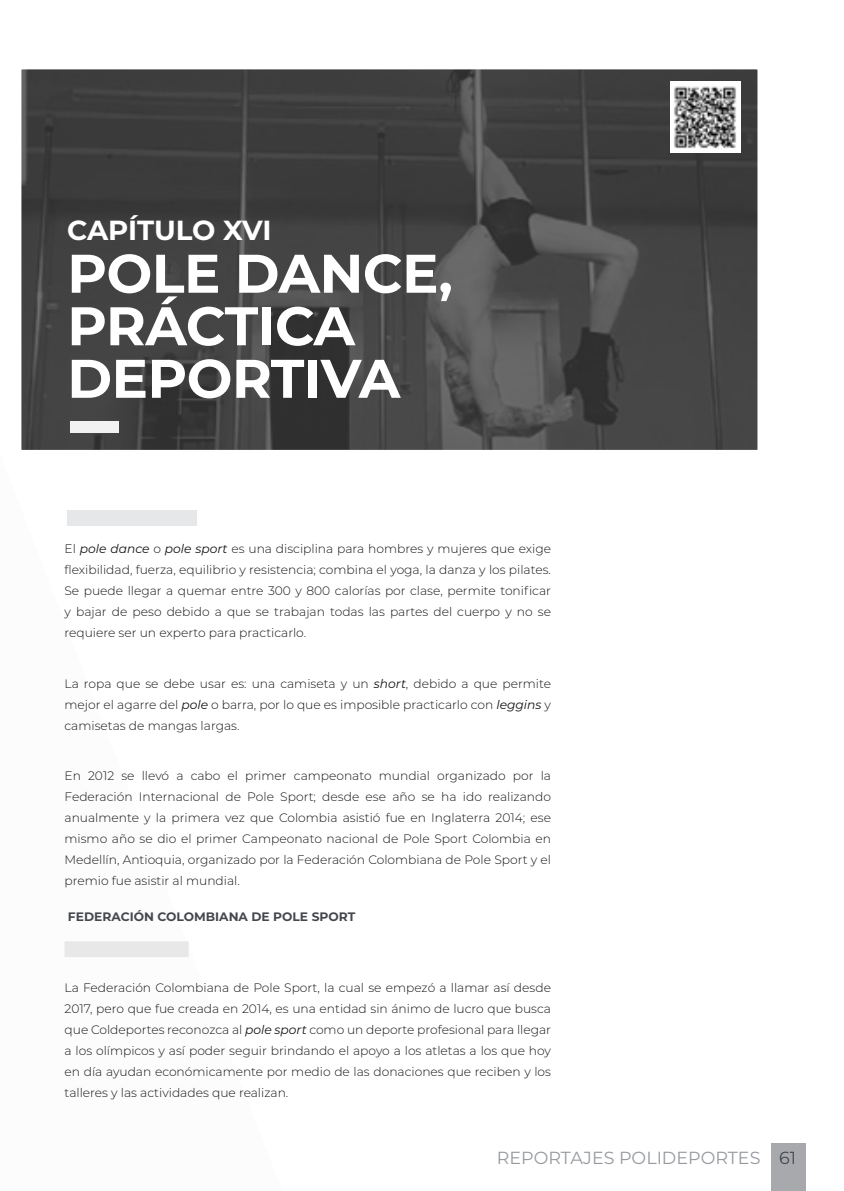
<style>
.page{position:relative;width:844px;height:1191px;background:#fff}
.page>*{position:absolute;margin:0;border:0;box-sizing:border-box;transform-origin:0 0}
.t1{font:700 54.25px/52.5px "Montserrat";letter-spacing:-.01em;color:#fff}
.t2{font:700 27.65px "Montserrat";letter-spacing:-.01em;color:#fff}
.t3{font:17.5px "Montserrat";color:#969a9f}
.t4{font:300 12.25px/21px "Montserrat";color:#151515;text-align:justify}
.t5{font:700 12.25px "Montserrat";color:#44484e}
.s1{font-weight:400;font-style:italic}
.s2{color:#44484e}
</style>
<div class="page">
<div style="left:771px;top:1143px;width:34px;height:48px;background:#a7a9ac"></div>
<svg style="left:21px;top:69px;width:737px;height:381px;background:#434343"></svg>
<div style="left:64px;top:941px;width:125px;height:16px;background:#e8e8e8"></div>
<div style="left:67px;top:510px;width:129px;height:15px;background:#e6e7e8"></div>
<div style="left:70px;top:422px;width:49px;height:11px;background:#f1f1f2"></div>
<img style="left:670px;top:82px;width:70px;height:71px">
<h2 class="t2" style="left:67px;top:210px;width:206px">CAPÍTULO XVI</h2>
<h1 class="t1" style="left:67px;top:244px;width:387px">POLE DANCE,<br>PRÁCTICA<br>DEPORTIVA</h1>
<p class="t4" style="left:64px;top:537px;width:488px">El <span class="s1">pole dance</span> o <span class="s1">pole sport</span> es una disciplina para hombres y mujeres que exige flexibilidad, fuerza, equilibrio y resistencia; combina el yoga, la danza y los pilates.<br>Se puede llegar a quemar entre 300 y 800 calorías por clase, permite tonificar y bajar de peso debido a que se trabajan todas las partes del cuerpo y no se requiere ser un experto para practicarlo.</p>
<p class="t4" style="left:64px;top:672px;width:488px">La ropa que se debe usar es: una camiseta y un <span class="s1">short</span>, debido a que permite mejor el agarre del <span class="s1">pole</span> o barra, por lo que es imposible practicarlo con <span class="s1">leggins</span> y camisetas de mangas largas.</p>
<p class="t4" style="left:64px;top:765px;width:488px">En 2012 se llevó a cabo el primer campeonato mundial organizado por la Federación Internacional de Pole Sport; desde ese año se ha ido realizando anualmente y la primera vez que Colombia asistió fue en Inglaterra 2014; ese mismo año se dio el primer Campeonato nacional de Pole Sport Colombia en Medellín, Antioquia, organizado por la Federación Colombiana de Pole Sport y el premio fue asistir al mundial.</p>
<p class="t5" style="left:68px;top:908px;width:289px">FEDERACIÓN COLOMBIANA DE POLE SPORT</p>
<p class="t4" style="left:64px;top:976px;width:488px">La Federación Colombiana de Pole Sport, la cual se empezó a llamar así desde 2017, pero que fue creada en 2014, es una entidad sin ánimo de lucro que busca que Coldeportes reconozca al <span class="s1">pole sport</span> como un deporte profesional para llegar a los olímpicos y así poder seguir brindando el apoyo a los atletas a los que hoy en día ayudan económicamente por medio de las donaciones que reciben y los talleres y las actividades que realizan.</p>
<h3 class="t3" style="left:496px;top:1146px;width:300px">REPORTAJES POLIDEPORTES <span class="s2">61</span></h3>
</div>
